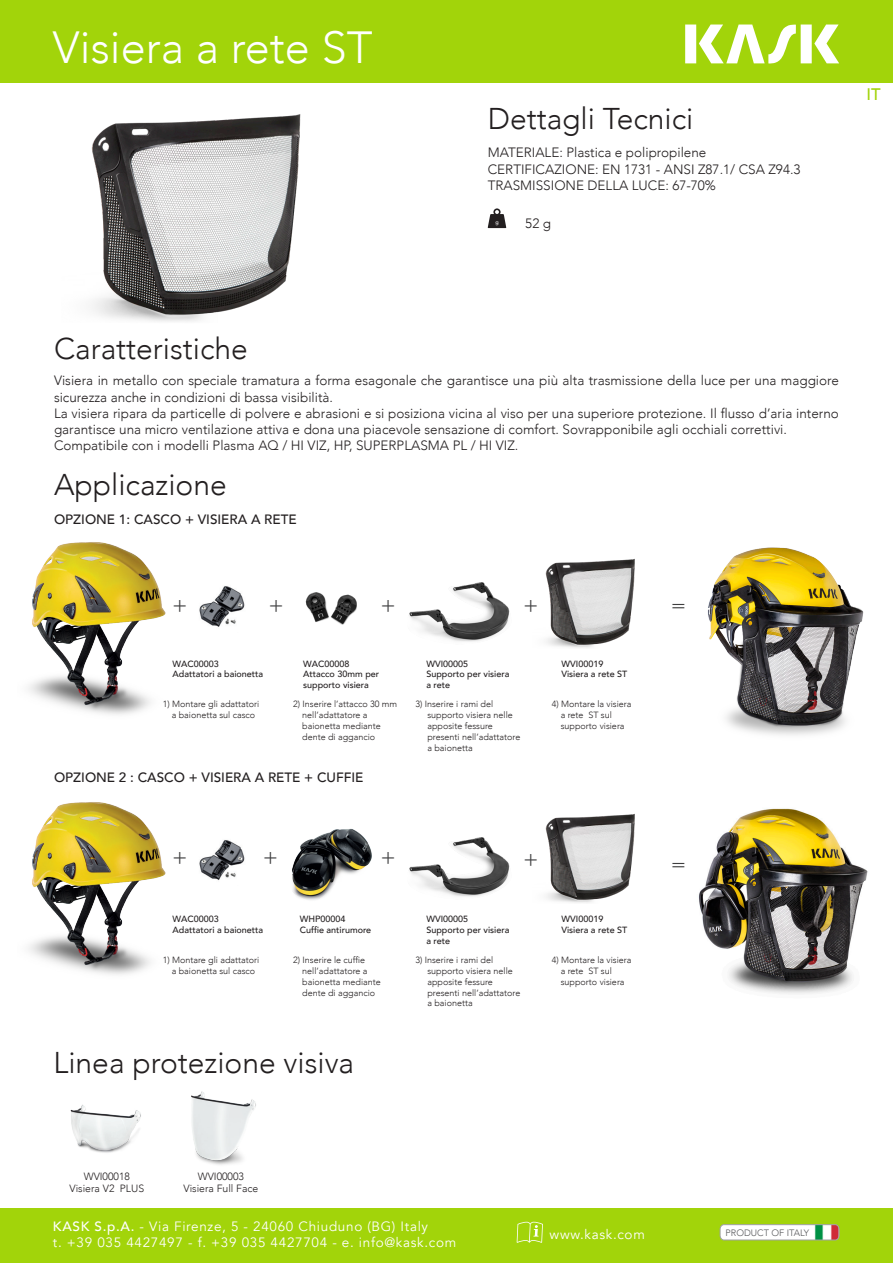
<style>
.page{position:relative;width:893px;height:1263px;background:#fff}
.page>*{position:absolute;margin:0;border:0;box-sizing:border-box;transform-origin:0 0}
.t1{font:300 45px "Avenir";color:#fff}
.t2{font:300 30px "Avenir";color:#231f20}
.t3{font:300 23.25px "Avenir";color:#3e3e3f}
.t4{font:500 16.65px "Avenir";color:#a2d40a}
.t5{font:300 13.5px/16.2px "Avenir";color:#231f20}
.t6{font:13.5px "Avenir";letter-spacing:.05em;color:#fff}
.t7{font:500 13.5px "Avenir";color:#231f20}
.t8{font:300 10.5px "Avenir";color:#231f20}
.t9{font:300 9.3px "Avenir";color:#57585a}
.t10{font:300 9px/10.8px "Avenir";color:#231f20}
.t11{font:500 9px/10.8px "Avenir";color:#231f20}
.t12{font:500 5.4px "Avenir";color:#fff}
.s1{font-weight:500}
</style>
<div class="page">
<svg style="left:488px;top:214px;width:18px;height:14px"></svg>
<div style="left:493px;top:208px;width:8px;height:8px;border:2px solid #231f20;border-radius:50%"></div>
<img style="left:70px;top:1104px;width:71px;height:49px">
<img style="left:191px;top:1091px;width:65px;height:74px">
<div style="left:0;top:0;width:893px;height:83px;background:#a2d40a"></div>
<div style="left:0;top:1209px;width:893px;height:54px;background:#a2d40a"></div>
<svg style="left:517px;top:1222px;width:26px;height:21px"></svg>
<svg style="left:720px;top:1224px;width:119px;height:16px;background:#e3e3dd"></svg>
<img style="left:91px;top:114px;width:210px;height:208px">
<img style="left:305px;top:592px;width:52px;height:33px">
<img style="left:708px;top:547px;width:156px;height:188px">
<img style="left:28px;top:542px;width:138px;height:173px">
<img style="left:28px;top:802px;width:138px;height:173px">
<img style="left:698px;top:808px;width:170px;height:186px">
<img style="left:409px;top:582px;width:101px;height:60px">
<img style="left:409px;top:837px;width:101px;height:60px">
<img style="left:199px;top:586px;width:46px;height:41px">
<img style="left:199px;top:840px;width:46px;height:41px">
<img style="left:292px;top:828px;width:80px;height:72px">
<img style="left:545px;top:558px;width:90px;height:90px">
<img style="left:545px;top:813px;width:90px;height:90px">
<svg style="left:685px;top:25px;width:154px;height:39px"></svg>
<p class="t1" style="left:53px;top:21px;width:321px">Visiera a rete ST</p>
<p class="t2" style="left:488px;top:101px;width:207px">Dettagli Tecnici</p>
<p class="t5" style="left:488px;top:145px;width:220px">MATERIALE: Plastica e polipropilene</p>
<p class="t5" style="left:488px;top:161px;width:314px">CERTIFICAZIONE: EN 1731 - ANSI Z87.1/ CSA Z94.3</p>
<p class="t5" style="left:488px;top:177px;width:230px">TRASMISSIONE DELLA LUCE: 67-70%</p>
<p class="t5" style="left:525px;top:215px;width:27px">52 g</p>
<p class="t12" style="left:495px;top:217px;width:5px">g</p>
<p class="t4" style="left:866px;top:79px;width:16px">IT</p>
<p class="t2" style="left:54px;top:331px;width:195px">Caratteristiche</p>
<p class="t5" style="left:54px;top:373px;width:786px">Visiera in metallo con speciale tramatura a forma esagonale che garantisce una più alta trasmissione della luce per una maggiore sicurezza anche in condizioni di bassa visibilità.</p>
<p class="t5" style="left:54px;top:405px;width:786px">La visiera ripara da particelle di polvere e abrasioni e si posiziona vicina al viso per una superiore protezione. Il flusso d’aria interno garantisce una micro ventilazione attiva e dona una piacevole sensazione di comfort. Sovrapponibile agli occhiali correttivi.</p>
<p class="t5" style="left:54px;top:437px;width:466px">Compatibile con i modelli Plasma AQ / HI VIZ, HP, SUPERPLASMA PL / HI VIZ.</p>
<p class="t2" style="left:54px;top:467px;width:174px">Applicazione</p>
<p class="t7" style="left:54px;top:508px;width:244px">OPZIONE 1: CASCO + VISIERA A RETE</p>
<p class="t3" style="left:172px;top:591px;width:17px">+</p>
<p class="t3" style="left:268px;top:591px;width:17px">+</p>
<p class="t3" style="left:381px;top:591px;width:17px">+</p>
<p class="t3" style="left:523px;top:591px;width:17px">+</p>
<p class="t11" style="left:173px;top:657px;width:48px">WAC00003</p>
<p class="t11" style="left:173px;top:668px;width:92px">Adattatori a baionetta</p>
<p class="t11" style="left:303px;top:657px;width:48px">WAC00008</p>
<p class="t11" style="left:303px;top:668px;width:77px">Attacco 30mm per supporto visiera</p>
<p class="t11" style="left:426px;top:657px;width:43px">WVI00005</p>
<p class="t11" style="left:426px;top:668px;width:85px">Supporto per visiera</p>
<p class="t11" style="left:426px;top:679px;width:25px">a rete</p>
<p class="t11" style="left:562px;top:657px;width:43px">WVI00019</p>
<p class="t11" style="left:562px;top:668px;width:67px">Visiera a rete ST</p>
<p class="t10" style="left:163px;top:699px;width:98px">1) Montare gli adattatori</p>
<p class="t10" style="left:172px;top:710px;width:85px">a baionetta sul casco</p>
<p class="t10" style="left:293px;top:699px;width:106px">2) Inserire l’attacco 30 mm</p>
<p class="t10" style="left:302px;top:710px;width:80px">nell’adattatore a baionetta mediante dente di aggancio</p>
<p class="t10" style="left:415px;top:699px;width:79px">3) Inserire i rami del</p>
<p class="t10" style="left:427px;top:710px;width:95px">supporto visiera nelle apposite fessure presenti nell’adattatore</p>
<p class="t10" style="left:427px;top:742px;width:47px">a baionetta</p>
<p class="t10" style="left:561px;top:699px;width:72px;text-indent:-9px">4) Montare la visiera a rete ST sul</p>
<p class="t10" style="left:561px;top:721px;width:65px">supporto visiera</p>
<p class="t7" style="left:54px;top:765px;width:311px">OPZIONE 2 : CASCO + VISIERA A RETE + CUFFIE</p>
<p class="t3" style="left:172px;top:843px;width:17px">+</p>
<p class="t3" style="left:263px;top:843px;width:17px">+</p>
<p class="t3" style="left:381px;top:843px;width:17px">+</p>
<p class="t3" style="left:523px;top:846px;width:17px">+</p>
<p class="t11" style="left:173px;top:913px;width:48px">WAC00003</p>
<p class="t11" style="left:173px;top:924px;width:92px">Adattatori a baionetta</p>
<p class="t11" style="left:300px;top:913px;width:47px">WHP00004</p>
<p class="t11" style="left:300px;top:924px;width:73px">Cuffie antirumore</p>
<p class="t11" style="left:426px;top:913px;width:43px">WVI00005</p>
<p class="t11" style="left:426px;top:924px;width:85px">Supporto per visiera</p>
<p class="t11" style="left:426px;top:935px;width:25px">a rete</p>
<p class="t11" style="left:562px;top:913px;width:43px">WVI00019</p>
<p class="t11" style="left:562px;top:924px;width:67px">Visiera a rete ST</p>
<p class="t10" style="left:163px;top:955px;width:98px">1) Montare gli adattatori</p>
<p class="t10" style="left:172px;top:965px;width:85px">a baionetta sul casco</p>
<p class="t10" style="left:302px;top:955px;width:80px;text-indent:-9px">2) Inserire le cuffie nell’adattatore a baionetta mediante dente di aggancio</p>
<p class="t10" style="left:561px;top:955px;width:72px;text-indent:-9px">4) Montare la visiera a rete ST sul</p>
<p class="t10" style="left:415px;top:955px;width:79px">3) Inserire i rami del</p>
<p class="t10" style="left:427px;top:965px;width:95px">supporto visiera nelle apposite fessure presenti nell’adattatore</p>
<p class="t10" style="left:427px;top:998px;width:47px">a baionetta</p>
<p class="t10" style="left:561px;top:976px;width:65px">supporto visiera</p>
<p class="t2" style="left:53px;top:1045px;width:302px">Linea protezione visiva</p>
<p class="t3" style="left:671px;top:591px;width:17px">=</p>
<p class="t3" style="left:671px;top:850px;width:17px">=</p>
<p class="t8" style="left:198px;top:1170px;width:48px">WVI00003</p>
<p class="t8" style="left:183px;top:1182px;width:76px">Visiera Full Face</p>
<p class="t6" style="left:53px;top:1218px;width:377px"><span class="s1">KASK S.p.A.</span> - Via Firenze, 5 - 24060 Chiuduno (BG) Italy</p>
<p class="t6" style="left:53px;top:1234px;width:405px">t. +39 035 4427497 - f. +39 035 4427704 - e. info@kask.com</p>
<p class="t8" style="left:84px;top:1170px;width:48px">WVI00018</p>
<p class="t8" style="left:69px;top:1182px;width:76px">Visiera V2 PLUS</p>
<p class="t6" style="left:550px;top:1226px;width:97px">www.kask.com</p>
<p class="t9" style="left:725px;top:1227px;width:85px">PRODUCT OF ITALY</p>
</div>
